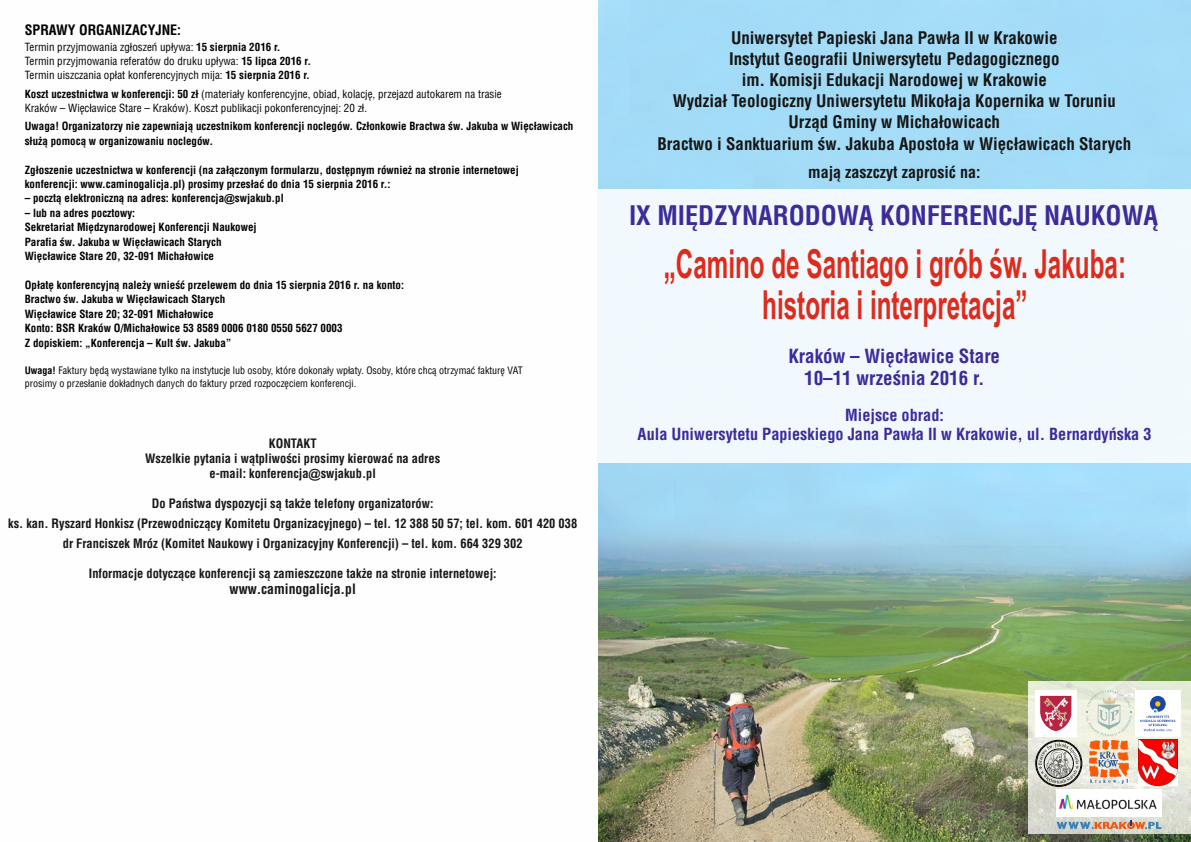
<style>
.page{position:relative;width:1191px;height:842px;background:#fff}
.page>*{position:absolute;margin:0;border:0;box-sizing:border-box;transform-origin:0 0}
.t1{font:700 40.1px/40.7px "Arial";color:#dd2b1c;text-align:center;scale:.6 1}
.t2{font:700 26.3px "Switzerland Condensed";color:#3c2b99}
.t3{font:700 19px/22.7px "Switzerland Condensed";color:#3c2b99;text-align:center}
.t4{font:700 16.9px/21.2px "Switzerland Condensed";color:#151616;text-align:center}
.t5{font:700 16.3px/19.4px "Switzerland Condensed";color:#3c2b99;text-align:center}
.t6{font:700 16px "Switzerland Condensed";color:#151616}
.t7{font:700 14px "Switzerland Condensed";color:#151616}
.t8{font:700 14px "Switzerland Condensed";color:#000}
.t9{font:700 12.7px/15.1px "Switzerland Condensed";color:#151616;text-align:center}
.t10{font:700 11px/14.4px "Switzerland Condensed";color:#000}
.t11{font:11px/14.4px "Switzerland Condensed";color:#000}
.t12{font:10px/13px "Switzerland Condensed";color:#000}
.s1{font-weight:700}
.s2{font-family:"Arial"}
</style>
<div class="page">
<img style="left:597px;top:0;width:594px;height:842px">
<div style="left:597px;top:190px;width:594px;height:272px;background:#f2f9fe"></div>
<img style="left:1028px;top:681px;width:163px;height:152px">
<img style="left:1089px;top:741px;width:39px;height:43px">
<div style="left:1035px;top:740px;width:47px;height:46px;border:1px solid #000;border-radius:50%"></div>
<div style="left:1036px;top:741px;width:45px;height:45px;border:1px solid #000;border-radius:50%"></div>
<svg style="left:1038px;top:743px;width:41px;height:40px"></svg>
<img style="left:1035px;top:690px;width:41px;height:46px">
<img style="left:1135px;top:690px;width:45px;height:46px">
<img style="left:1056px;top:789px;width:105px;height:27px">
<svg style="left:1086px;top:690px;width:46px;height:46px"></svg>
<svg style="left:1056px;top:820px;width:105px;height:9px"></svg>
<img style="left:1138px;top:739px;width:39px;height:47px">
<p class="t8" style="left:25px;top:25px;width:158px">SPRAWY ORGANIZACYJNE:</p>
<p class="t11" style="left:25px;top:40px;width:288px">Termin przyjmowania zgłoszeń upływa: <span class="s1">15 sierpnia 2016 r.<br></span>Termin przyjmowania referatów do druku upływa: <span class="s1">15 lipca 2016 r.<br></span>Termin uiszczania opłat konferencyjnych mija: <span class="s1">15 sierpnia 2016 r.</span></p>
<p class="t11" style="left:25px;top:88px;width:478px"><span class="s1">Koszt uczestnictwa w konferencji: 50 zł</span> (materiały konferencyjne, obiad, kolację, przejazd autokarem na trasie<br>Kraków – Więcławice Stare – Kraków). Koszt publikacji pokonferencyjnej: 20 zł.</p>
<p class="t10" style="left:25px;top:120px;width:550px">Uwaga! Organizatorzy nie zapewniają uczestnikom konferencji noclegów. Członkowie Bractwa św. Jakuba w Więcławicach służą pomocą w organizowaniu noclegów.</p>
<p class="t10" style="left:25px;top:163px;width:495px">Zgłoszenie uczestnictwa w konferencji (na załączonym formularzu, dostępnym również na stronie internetowej konferencji: www.caminogalicja.pl) prosimy przesłać do dnia 15 sierpnia 2016 r.:</p>
<p class="t10" style="left:25px;top:192px;width:260px">– pocztą elektroniczną na adres: konferencja<span class="s2">@</span>swjakub.pl</p>
<p class="t10" style="left:25px;top:207px;width:233px">– lub na adres pocztowy:<br>Sekretariat Międzynarodowej Konferencji Naukowej Parafia św. Jakuba w Więcławicach Starych Więcławice Stare 20, 32-091 Michałowice</p>
<p class="t10" style="left:25px;top:279px;width:381px">Opłatę konferencyjną należy wnieść przelewem do dnia 15 sierpnia 2016 r. na konto:<br>Bractwo św. Jakuba w Więcławicach Starych<br>Więcławice Stare 20; 32-091 Michałowice<br>Konto: BSR Kraków O/Michałowice 53 8589 0006 0180 0550 5627 0003<br>Z dopiskiem: „Konferencja – Kult św. Jakuba”</p>
<p class="t12" style="left:25px;top:365px;width:499px"><span class="s1">Uwaga!</span> Faktury będą wystawiane tylko na instytucje lub osoby, które dokonały wpłaty. Osoby, które chcą otrzymać fakturę VAT prosimy o przesłanie dokładnych danych do faktury przed rozpoczęciem konferencji.</p>
<p class="t9" style="left:145px;top:437px;width:296px">KONTAKT<br>Wszelkie pytania i wątpliwości prosimy kierować na adres e-mail: konferencja<span class="s2">@</span>swjakub.pl</p>
<p class="t9" style="left:8px;top:495px;width:570px;line-height:19.8px">Do Państwa dyspozycji są także telefony organizatorów:<br>ks. kan. Ryszard Honkisz (Przewodniczący Komitetu Organizacyjnego) – tel. 12 388 50 57; tel. kom. 601 420 038 dr Franciszek Mróz (Komitet Naukowy i Organizacyjny Konferencji) – tel. kom. 664 329 302</p>
<p class="t9" style="left:89px;top:566px;width:409px">Informacje dotyczące konferencji są zamieszczone także na stronie internetowej:</p>
<p class="t7" style="left:230px;top:583px;width:128px">www.caminogalicja.pl</p>
<p class="t4" style="left:657px;top:28px;width:475px">Uniwersytet Papieski Jana Pawła II w Krakowie<br>Instytut Geografii Uniwersytetu Pedagogicznego<br>im. Komisji Edukacji Narodowej w Krakowie<br>Wydział Teologiczny Uniwersytetu Mikołaja Kopernika w Toruniu Urząd Gminy w Michałowicach<br>Bractwo i Sanktuarium św. Jakuba Apostoła w Więcławicach Starych</p>
<h3 class="t6" style="left:808px;top:166px;width:174px">mają zaszczyt zaprosić na:</h3>
<h2 class="t2" style="left:629px;top:205px;width:530px">IX MIĘDZYNARODOWĄ KONFERENCJĘ NAUKOWĄ</h2>
<h1 class="t1" style="left:664px;top:248px;width:772px">„Camino de Santiago i grób św. Jakuba: historia i interpretacja”</h1>
<h3 class="t3" style="left:788px;top:346px;width:213px">Kraków – Więcławice Stare<br>10–11 września 2016 r.</h3>
<h3 class="t5" style="left:637px;top:407px;width:515px">Miejsce obrad:<br>Aula Uniwersytetu Papieskiego Jana Pawła II w Krakowie, ul. Bernardyńska 3</h3>
</div>
